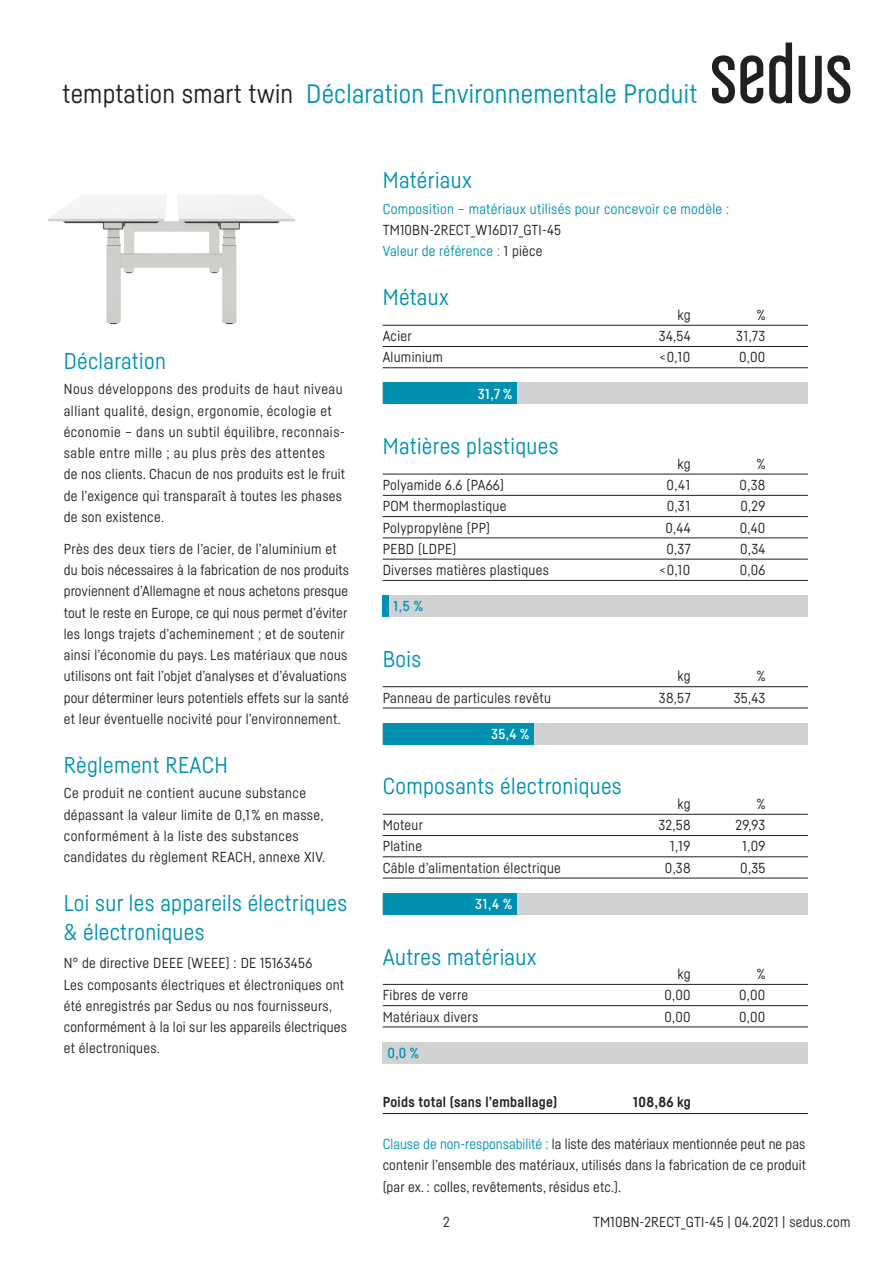
<style>
.page{position:relative;width:893px;height:1263px;background:#fff}
.page>*{position:absolute;margin:0;border:0;box-sizing:border-box;transform-origin:0 0}
.t1{font:26.25px "Sedus Sans";letter-spacing:.01em;color:#0091b2}
.t2{font:22.5px/28.5px "Sedus Sans";letter-spacing:.015em;color:#0091b2}
.t3{font:14.25px/21.3px "Sedus Sans";letter-spacing:.02em;color:#231f20}
.t4{font:14.25px "Sedus Sans";letter-spacing:.02em;color:#0091b2}
.t5{font:700 14.25px "Sedus Sans";letter-spacing:.02em;color:#231f20}
.t6{font:500 14.25px "Sedus Sans";color:#fff}
.t7{font:500 14.25px "Sedus Sans";color:#0091b2}
.s1{color:#231f20}
.s2{color:#0091b2}
</style>
<div class="page">
<svg style="left:712px;top:55px;width:51px;height:49px"></svg>
<svg style="left:769px;top:43px;width:23px;height:61px"></svg>
<svg style="left:799px;top:55px;width:51px;height:49px"></svg>
<img style="left:48px;top:195px;width:247px;height:130px">
<hr style="left:383px;top:325px;width:425px;height:1px;background:#231f20">
<hr style="left:383px;top:346px;width:425px;height:1px;background:#231f20">
<hr style="left:383px;top:367px;width:425px;height:1px;background:#231f20">
<hr style="left:383px;top:474px;width:425px;height:1px;background:#231f20">
<hr style="left:383px;top:495px;width:425px;height:1px;background:#231f20">
<hr style="left:383px;top:516px;width:425px;height:1px;background:#231f20">
<hr style="left:383px;top:538px;width:425px;height:1px;background:#231f20">
<hr style="left:383px;top:559px;width:425px;height:1px;background:#231f20">
<hr style="left:383px;top:580px;width:425px;height:1px;background:#231f20">
<div style="left:383px;top:383px;width:425px;height:21px;background:#d1d2d4"></div>
<div style="left:383px;top:595px;width:425px;height:22px;background:#d1d2d4"></div>
<div style="left:383px;top:383px;width:134px;height:21px;background:#0091b2"></div>
<div style="left:383px;top:595px;width:6px;height:22px;background:#0091b2"></div>
<hr style="left:383px;top:984px;width:425px;height:1px;background:#231f20">
<hr style="left:383px;top:1005px;width:425px;height:1px;background:#231f20">
<hr style="left:383px;top:1027px;width:425px;height:1px;background:#231f20">
<div style="left:383px;top:1042px;width:425px;height:21px;background:#d1d2d4"></div>
<hr style="left:383px;top:1113px;width:425px;height:1px;background:#231f20">
<hr style="left:383px;top:686px;width:425px;height:1px;background:#231f20">
<hr style="left:383px;top:708px;width:425px;height:1px;background:#231f20">
<hr style="left:383px;top:814px;width:425px;height:1px;background:#231f20">
<hr style="left:383px;top:835px;width:425px;height:1px;background:#231f20">
<hr style="left:383px;top:856px;width:425px;height:1px;background:#231f20">
<hr style="left:383px;top:878px;width:425px;height:1px;background:#231f20">
<div style="left:383px;top:723px;width:425px;height:21px;background:#d1d2d4"></div>
<div style="left:383px;top:893px;width:425px;height:21px;background:#d1d2d4"></div>
<div style="left:383px;top:723px;width:151px;height:21px;background:#0091b2"></div>
<div style="left:383px;top:893px;width:134px;height:21px;background:#0091b2"></div>
<h1 class="t1" style="left:63px;top:78px;width:636px"><span class="s1">temptation smart twin</span> Déclaration Environnementale Produit</h1>
<h2 class="t2" style="left:383px;top:166px;width:91px">Matériaux</h2>
<p class="t4" style="left:383px;top:200px;width:348px">Composition – matériaux utilisés pour concevoir ce modèle :</p>
<p class="t3" style="left:383px;top:219px;width:180px">TM10BN-2RECT_W16D17_GTI-45<br><span class="s2">Valeur de référence :</span> 1 pièce</p>
<h2 class="t2" style="left:64px;top:346px;width:104px">Déclaration</h2>
<p class="t3" style="left:64px;top:378px;width:283px">Nous développons des produits de haut niveau alliant qualité, design, ergonomie, écologie et économie – dans un subtil équilibre, reconnais&shy;sable entre mille ; au plus près des attentes<br>de nos clients. Chacun de nos produits est le fruit de l’exigence qui transparaît à toutes les phases de son existence.</p>
<p class="t3" style="left:64px;top:538px;width:287px">Près des deux tiers de l’acier, de l’aluminium et du bois nécessaires à la fabrication de nos produits proviennent d’Allemagne et nous achetons presque tout le reste en Europe, ce qui nous permet d’éviter les longs trajets d’acheminement ; et de soutenir ainsi l’économie du pays. Les matériaux que nous utilisons ont fait l’objet d’analyses et d’évaluations pour déterminer leurs potentiels effets sur la santé et leur éventuelle nocivité pour l’environnement.</p>
<h2 class="t2" style="left:64px;top:750px;width:166px">Règlement REACH</h2>
<p class="t3" style="left:64px;top:782px;width:263px">Ce produit ne contient aucune substance dépassant la valeur limite de 0,1 % en masse, conformément à la liste des substances candidates du règlement REACH, annexe XIV.</p>
<h2 class="t2" style="left:64px;top:889px;width:285px">Loi sur les appareils électriques &amp; électroniques</h2>
<p class="t3" style="left:64px;top:952px;width:285px">N° de directive DEEE (WEEE) : DE 15163456<br>Les composants électriques et électroniques ont été enregistrés par Sedus ou nos fournisseurs, conformément à la loi sur les appareils électriques et électroniques.</p>
<h2 class="t2" style="left:383px;top:283px;width:68px">Métaux</h2>
<p class="t3" style="left:678px;top:304px;width:15px">kg</p>
<p class="t3" style="left:757px;top:304px;width:10px">%</p>
<p class="t3" style="left:383px;top:325px;width:31px">Acier</p>
<p class="t3" style="left:659px;top:325px;width:33px">34,54</p>
<p class="t3" style="left:736px;top:325px;width:31px">31,73</p>
<p class="t3" style="left:383px;top:346px;width:62px">Aluminium</p>
<p class="t3" style="left:659px;top:346px;width:32px">&lt;0,10</p>
<p class="t3" style="left:739px;top:346px;width:28px">0,00</p>
<p class="t6" style="left:478px;top:385px;width:36px">31,7 %</p>
<h2 class="t2" style="left:383px;top:431px;width:177px">Matières plastiques</h2>
<p class="t3" style="left:678px;top:453px;width:15px">kg</p>
<p class="t3" style="left:757px;top:453px;width:10px">%</p>
<p class="t3" style="left:383px;top:474px;width:123px">Polyamide 6.6 (PA66)</p>
<p class="t3" style="left:667px;top:474px;width:25px">0,41</p>
<p class="t3" style="left:740px;top:474px;width:27px">0,38</p>
<p class="t3" style="left:383px;top:495px;width:125px">POM thermoplastique</p>
<p class="t3" style="left:667px;top:495px;width:25px">0,31</p>
<p class="t3" style="left:740px;top:495px;width:26px">0,29</p>
<p class="t3" style="left:383px;top:516px;width:109px">Polypropylène (PP)</p>
<p class="t3" style="left:665px;top:516px;width:27px">0,44</p>
<p class="t3" style="left:740px;top:516px;width:27px">0,40</p>
<p class="t3" style="left:383px;top:538px;width:75px">PEBD (LDPE)</p>
<p class="t3" style="left:666px;top:538px;width:26px">0,37</p>
<p class="t3" style="left:740px;top:538px;width:27px">0,34</p>
<p class="t3" style="left:383px;top:559px;width:168px">Diverses matières plastiques</p>
<p class="t3" style="left:659px;top:559px;width:32px">&lt;0,10</p>
<p class="t3" style="left:740px;top:559px;width:27px">0,06</p>
<p class="t7" style="left:394px;top:597px;width:31px">1,5 %</p>
<h2 class="t2" style="left:383px;top:644px;width:40px">Bois</h2>
<p class="t3" style="left:678px;top:665px;width:15px">kg</p>
<p class="t3" style="left:757px;top:665px;width:10px">%</p>
<p class="t3" style="left:383px;top:687px;width:170px">Panneau de particules revêtu</p>
<p class="t3" style="left:659px;top:687px;width:33px">38,57</p>
<p class="t3" style="left:734px;top:687px;width:33px">35,43</p>
<p class="t6" style="left:491px;top:725px;width:40px">35,4 %</p>
<h2 class="t2" style="left:383px;top:772px;width:241px">Composants électroniques</h2>
<p class="t3" style="left:678px;top:793px;width:15px">kg</p>
<p class="t3" style="left:757px;top:793px;width:10px">%</p>
<p class="t3" style="left:383px;top:814px;width:42px">Moteur</p>
<p class="t3" style="left:658px;top:814px;width:34px">32,58</p>
<p class="t3" style="left:735px;top:814px;width:31px">29,93</p>
<p class="t3" style="left:383px;top:835px;width:41px">Platine</p>
<p class="t3" style="left:670px;top:835px;width:22px">1,19</p>
<p class="t3" style="left:742px;top:835px;width:24px">1,09</p>
<p class="t3" style="left:383px;top:857px;width:180px">Câble d’alimentation électrique</p>
<p class="t3" style="left:665px;top:857px;width:27px">0,38</p>
<p class="t3" style="left:740px;top:857px;width:27px">0,35</p>
<p class="t6" style="left:475px;top:895px;width:39px">31,4 %</p>
<h2 class="t2" style="left:383px;top:942px;width:155px">Autres matériaux</h2>
<p class="t3" style="left:678px;top:963px;width:15px">kg</p>
<p class="t3" style="left:757px;top:963px;width:10px">%</p>
<p class="t3" style="left:383px;top:984px;width:87px">Fibres de verre</p>
<p class="t3" style="left:664px;top:984px;width:28px">0,00</p>
<p class="t3" style="left:739px;top:984px;width:28px">0,00</p>
<p class="t3" style="left:383px;top:1005px;width:97px">Matériaux divers</p>
<p class="t3" style="left:664px;top:1005px;width:28px">0,00</p>
<p class="t3" style="left:739px;top:1005px;width:28px">0,00</p>
<p class="t7" style="left:388px;top:1044px;width:33px">0,0 %</p>
<p class="t5" style="left:383px;top:1093px;width:176px">Poids total (sans l’emballage)</p>
<p class="t5" style="left:633px;top:1093px;width:59px">108,86 kg</p>
<p class="t3" style="left:383px;top:1133px;width:425px;text-align:justify"><span class="s2">Clause de non-responsabilité :</span> la liste des matériaux mentionnée peut ne pas contenir l’ensemble des matériaux, utilisés dans la fabrication de ce produit (par ex. : colles, revêtements, résidus etc.).</p>
<p class="t3" style="left:443px;top:1211px;width:8px">2</p>
<p class="t3" style="left:593px;top:1211px;width:259px">TM10BN-2RECT_GTI-45 | 04.2021 | sedus.com</p>
</div>
